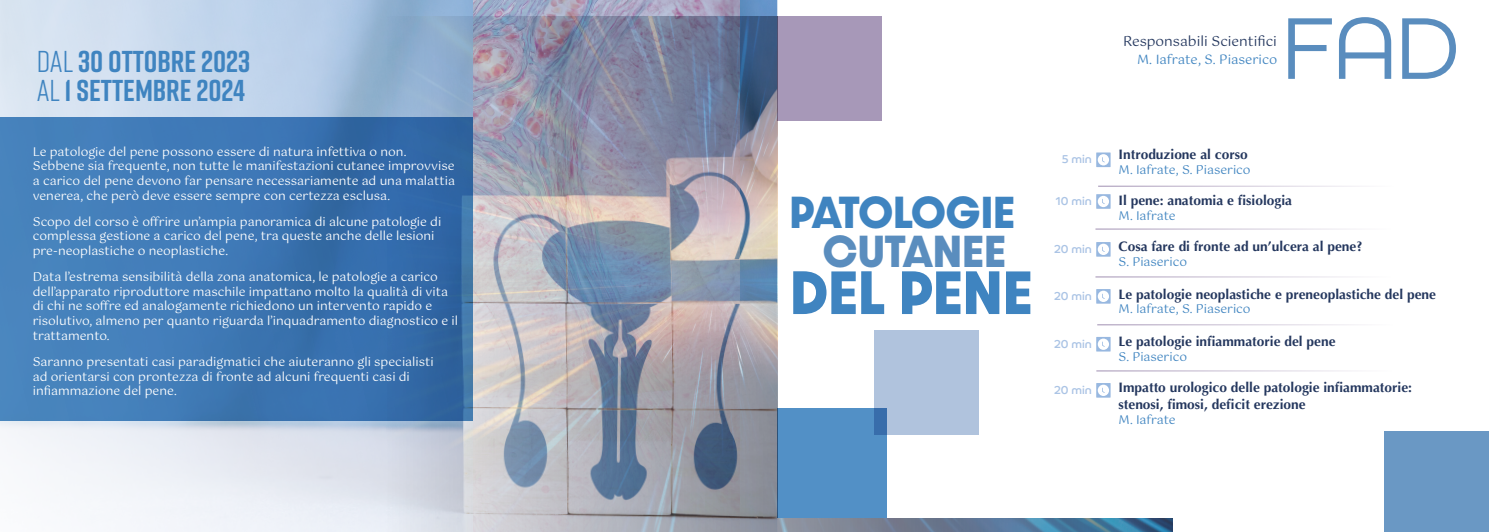
<style>
.page{position:relative;width:1489px;height:532px;background:#fff}
.page>*{position:absolute;margin:0;border:0;box-sizing:border-box;transform-origin:0 0}
.t1{font:92.5px "All Round Gothic";color:#5a8dbe}
.t2{font:700 51.75px "Dazzle Unicase";color:#3f84c0}
.t3{font:700 38px "Dazzle Unicase";letter-spacing:-.02em;color:#3f84c0}
.t4{font:700 38px "Dazzle Unicase";color:#5a8dbe}
.t5{font:700 30.12px "Rift";color:#3f84c0}
.t6{font:700 13.75px "Optima";color:#24375e}
.t7{font:13.75px "Gotu";color:#24375e}
.t8{font:13px "Gotu";color:#3f84c0}
.t9{font:12.25px/14.8px "Gotu";color:#fff}
.t10{font:12.25px "Gotu";color:#3f84c0}
.t11{font:11.5px "Co Headline";color:#abc4e5}
.s1{font-weight:400}
</style>
<div class="page">
<img style="left:0;top:0;width:777px;height:531px">
<img style="left:474px;top:0;width:265px;height:17px">
<svg style="left:0;top:117px;width:387px;height:303px;background:#3f79b5"></svg>
<img style="left:387px;top:17px;width:784px;height:514px">
<div style="left:778px;top:12px;width:675px;height:505px;background:#fff"></div>
<div style="left:777px;top:16px;width:105px;height:104px;background:#a798b8"></div>
<div style="left:777px;top:407px;width:110px;height:110px;background:#5290c6"></div>
<div style="left:1384px;top:431px;width:104px;height:100px;background:#6a98c4"></div>
<svg style="left:1096px;top:152px;width:14px;height:15px"></svg>
<div style="left:873px;top:330px;width:105px;height:104px;background:#b0c3dd"></div>
<svg style="left:1096px;top:194px;width:14px;height:15px"></svg>
<svg style="left:1096px;top:242px;width:14px;height:14px"></svg>
<svg style="left:1096px;top:289px;width:14px;height:14px"></svg>
<svg style="left:1096px;top:337px;width:14px;height:14px"></svg>
<svg style="left:1096px;top:383px;width:14px;height:14px"></svg>
<hr style="left:1098px;top:186px;width:295px;height:1px;background:#9e8db0">
<hr style="left:1095px;top:229px;width:296px;height:1px;background:#9e8db0">
<hr style="left:1095px;top:276px;width:296px;height:1px;background:#9e8db0">
<hr style="left:1097px;top:324px;width:296px;height:1px;background:#9e8db0">
<hr style="left:1096px;top:370px;width:296px;height:1px;background:#9e8db0">
<p class="t5" style="left:37px;top:40px;width:215px"><span class="s1">Dal</span> 30 OTTOBRE 2023</p>
<p class="t5" style="left:37px;top:69px;width:210px"><span class="s1">Al</span> 1 SETTEMBRE 2024</p>
<p class="t9" style="left:33px;top:144px;width:375px">Le patologie del pene possono essere di natura infettiva o non.</p>
<p class="t9" style="left:33px;top:158px;width:423px;text-align:justify">Sebbene sia frequente, non tutte le manifestazioni cutanee improvvise a carico del pene devono far pensare necessariamente ad una malattia venerea, che però deve essere sempre con certezza esclusa.</p>
<p class="t9" style="left:33px;top:214px;width:410px">Scopo del corso è offrire un’ampia panoramica di alcune patologie di complessa gestione a carico del pene, tra queste anche delle lesioni pre-neoplastiche o neoplastiche.</p>
<p class="t9" style="left:33px;top:269px;width:427px">Data l’estrema sensibilità della zona anatomica, le patologie a carico dell’apparato riproduttore maschile impattano molto la qualità di vita di chi ne soffre ed analogamente richiedono un intervento rapido e risolutivo, almeno per quanto riguarda l’inquadramento diagnostico e il trattamento.</p>
<p class="t9" style="left:33px;top:354px;width:402px">Saranno presentati casi paradigmatici che aiuteranno gli specialisti ad orientarsi con prontezza di fronte ad alcuni frequenti casi di infiammazione del pene.</p>
<p class="t7" style="left:1123px;top:34px;width:155px">Responsabili Scientifici</p>
<p class="t8" style="left:1137px;top:52px;width:142px">M. Iafrate, S. Piaserico</p>
<p class="t1" style="left:1281px;top:-7px;width:178px">FAD</p>
<p class="t3" style="left:789px;top:183px;width:227px">PATOLOGIE</p>
<p class="t4" style="left:822px;top:222px;width:184px">CUTANEE</p>
<p class="t2" style="left:790px;top:252px;width:244px">DEL PENE</p>
<p class="t11" style="left:1061px;top:153px;width:31px">5 min</p>
<p class="t11" style="left:1055px;top:194px;width:38px">10 min</p>
<p class="t11" style="left:1054px;top:242px;width:39px">20 min</p>
<p class="t11" style="left:1054px;top:289px;width:39px">20 min</p>
<p class="t11" style="left:1054px;top:337px;width:39px">20 min</p>
<p class="t11" style="left:1054px;top:383px;width:39px">20 min</p>
<p class="t6" style="left:1118px;top:146px;width:131px">Introduzione al corso</p>
<p class="t10" style="left:1118px;top:162px;width:133px">M. Iafrate, S. Piaserico</p>
<p class="t6" style="left:1118px;top:192px;width:175px">Il pene: anatomia e fisiologia</p>
<p class="t10" style="left:1118px;top:208px;width:59px">M. Iafrate</p>
<p class="t6" style="left:1118px;top:238px;width:245px">Cosa fare di fronte ad un’ulcera al pene?</p>
<p class="t10" style="left:1118px;top:254px;width:70px">S. Piaserico</p>
<p class="t6" style="left:1118px;top:286px;width:319px">Le patologie neoplastiche e preneoplastiche del pene</p>
<p class="t10" style="left:1118px;top:302px;width:133px">M. Iafrate, S. Piaserico</p>
<p class="t6" style="left:1118px;top:333px;width:219px">Le patologie infiammatorie del pene</p>
<p class="t10" style="left:1118px;top:349px;width:70px">S. Piaserico</p>
<p class="t6" style="left:1118px;top:379px;width:295px">Impatto urologico delle patologie infiammatorie:</p>
<p class="t6" style="left:1118px;top:396px;width:189px">stenosi, fimosi, deficit erezione</p>
<p class="t10" style="left:1118px;top:412px;width:59px">M. Iafrate</p>
</div>
